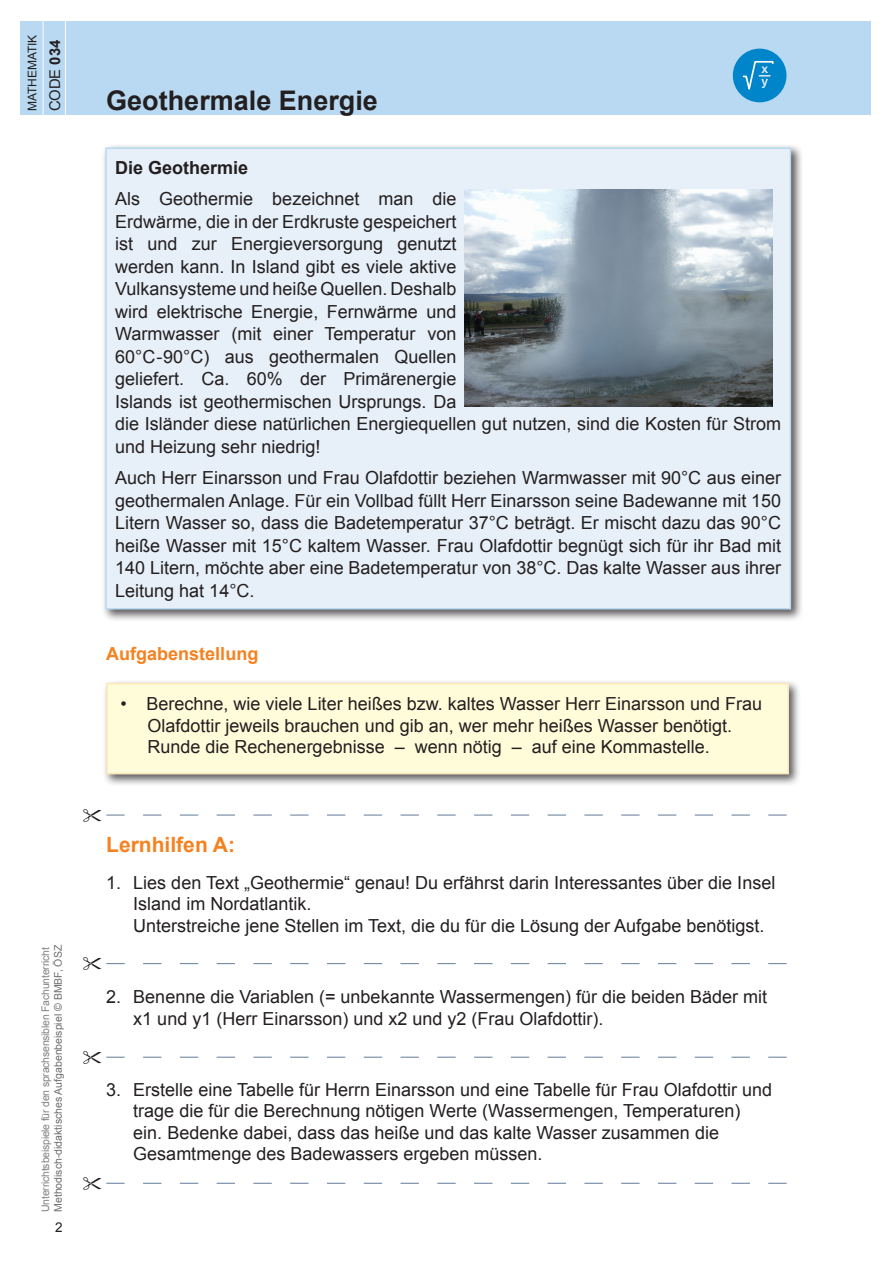
<style>
.page{position:relative;width:893px;height:1263px;background:#fff}
.page>*{position:absolute;margin:0;border:0;box-sizing:border-box;transform-origin:0 0}
.t1{font:700 27px "Arial";color:#231f20}
.t2{font:700 21px "Arial";color:#f58220}
.t3{font:18px/22.5px "Arial";color:#231f20}
.t4{font:700 18px "Arial";color:#f58220}
.t5{font:700 18px "Arial";color:#231f20}
.t6{font:14.85px "Arial";color:#231f20}
.t7{font:13.5px "Arial";color:#231f20}
.t8{font:12px "Arial";color:#231f20}
.t9{font:10.5px "Arial";letter-spacing:-.02em;color:#808285}
.t10{font:10.5px "Arial";color:#6c6d70}
.s1{font-weight:700}
</style>
<div class="page">
<div style="left:20px;top:21px;width:850px;height:94px;background:#b8d9f1"></div>
<hr style="left:43px;top:20px;width:1px;height:127px;background:#fff">
<hr style="left:65px;top:20px;width:1px;height:127px;background:#fff">
<div style="left:733px;top:49px;width:53px;height:53px;background:#0084ca;border-radius:50%"></div>
<svg style="left:742px;top:60px;width:32px;height:30px"></svg>
<div style="left:101px;top:144px;width:702px;height:478px;background:#231f20;opacity:.75"></div>
<div style="left:106px;top:148px;width:684px;height:461px;background:#e7eff8"></div>
<div style="left:105px;top:148px;width:686px;height:461px;border:2px solid #b8d9f1"></div>
<img style="left:465px;top:190px;width:308px;height:217px">
<div style="left:102px;top:679px;width:699px;height:108px;background:#231f20;opacity:.75"></div>
<div style="left:107px;top:683px;width:681px;height:91px;background:#fffcda"></div>
<div style="left:106px;top:683px;width:683px;height:91px;border:2px solid #fee6b9"></div>
<svg style="left:106px;top:814px;width:681px;height:2px"></svg>
<svg style="left:106px;top:963px;width:681px;height:2px"></svg>
<svg style="left:106px;top:1056px;width:681px;height:2px"></svg>
<svg style="left:106px;top:1182px;width:681px;height:2px"></svg>
<p class="t8" style="left:25px;top:111px;width:78px;rotate:-90deg">MATHEMATIK</p>
<p class="t6" style="left:45px;top:111px;width:73px;rotate:-90deg">CODE <span class="s1">034</span></p>
<p class="t9" style="left:39px;top:1212px;width:266px;rotate:-90deg">Unterrichtsbeispiele für den sprachsensiblen Fachunterricht</p>
<p class="t10" style="left:51px;top:1212px;width:268px;rotate:-90deg">Methodisch-didaktisches Aufgabenbeispiel © BMBF, ÖSZ</p>
<p class="t7" style="left:55px;top:1218px;width:9px">2</p>
<h1 class="t1" style="left:106px;top:83px;width:273px">Geothermale Energie</h1>
<p class="t5" style="left:115px;top:155px;width:135px">Die Geothermie</p>
<p class="t3" style="left:115px;top:188px;width:667px">Als Geothermie bezeichnet man die<br>Erdwärme, die in der Erdkruste gespeichert<br>ist und zur Energieversorgung genutzt<br>werden kann. In Island gibt es viele aktive<br>Vulkansysteme und heiße Quellen. Deshalb<br>wird elektrische Energie, Fernwärme und<br>Warmwasser (mit einer Temperatur von<br>60°C-90°C) aus geothermalen Quellen<br>geliefert. Ca. 60% der Primärenergie<br>Islands ist geothermischen Ursprungs. Da<br>die Isländer diese natürlichen Energiequellen gut nutzen, sind die Kosten für Strom und Heizung sehr niedrig!</p>
<p class="t3" style="left:115px;top:467px;width:667px;text-align:justify">Auch Herr Einarsson und Frau Olafdottir beziehen Warmwasser mit 90°C aus einer geothermalen Anlage. Für ein Vollbad füllt Herr Einarsson seine Badewanne mit 150<br>Litern Wasser so, dass die Badetemperatur 37°C beträgt. Er mischt dazu das 90°C heiße Wasser mit 15°C kaltem Wasser. Frau Olafdottir begnügt sich für ihr Bad mit 140 Litern, möchte aber eine Badetemperatur von 38°C. Das kalte Wasser aus ihrer Leitung hat 14°C.</p>
<p class="t4" style="left:106px;top:642px;width:154px">Aufgabenstellung</p>
<p class="t3" style="left:148px;top:693px;width:616px;line-height:21.6px;text-indent:-27px">• Berechne, wie viele Liter heißes bzw. kaltes Wasser Herr Einarsson und Frau<br>Olafdottir jeweils brauchen und gib an, wer mehr heißes Wasser benötigt.<br>Runde die Rechenergebnisse – wenn nötig – auf eine Kommastelle.</p>
<p class="t2" style="left:106px;top:831px;width:130px">Lernhilfen A:</p>
<p class="t3" style="left:133px;top:872px;width:643px;line-height:21.6px;text-indent:-27px">1. Lies den Text „Geothermie“ genau! Du erfährst darin Interessantes über die Insel<br>Island im Nordatlantik.<br>Unterstreiche jene Stellen im Text, die du für die Lösung der Aufgabe benötigst.</p>
<p class="t3" style="left:133px;top:986px;width:635px;line-height:21.6px;text-indent:-27px">2. Benenne die Variablen (= unbekannte Wassermengen) für die beiden Bäder mit x1 und y1 (Herr Einarsson) und x2 und y2 (Frau Olafdottir).</p>
<p class="t3" style="left:133px;top:1078px;width:640px;line-height:21.6px;text-indent:-27px">3. Erstelle eine Tabelle für Herrn Einarsson und eine Tabelle für Frau Olafdottir und trage die für die Berechnung nötigen Werte (Wassermengen, Temperaturen) ein. Bedenke dabei, dass das heiße und das kalte Wasser zusammen die Gesamtmenge des Badewassers ergeben müssen.</p>
</div>
